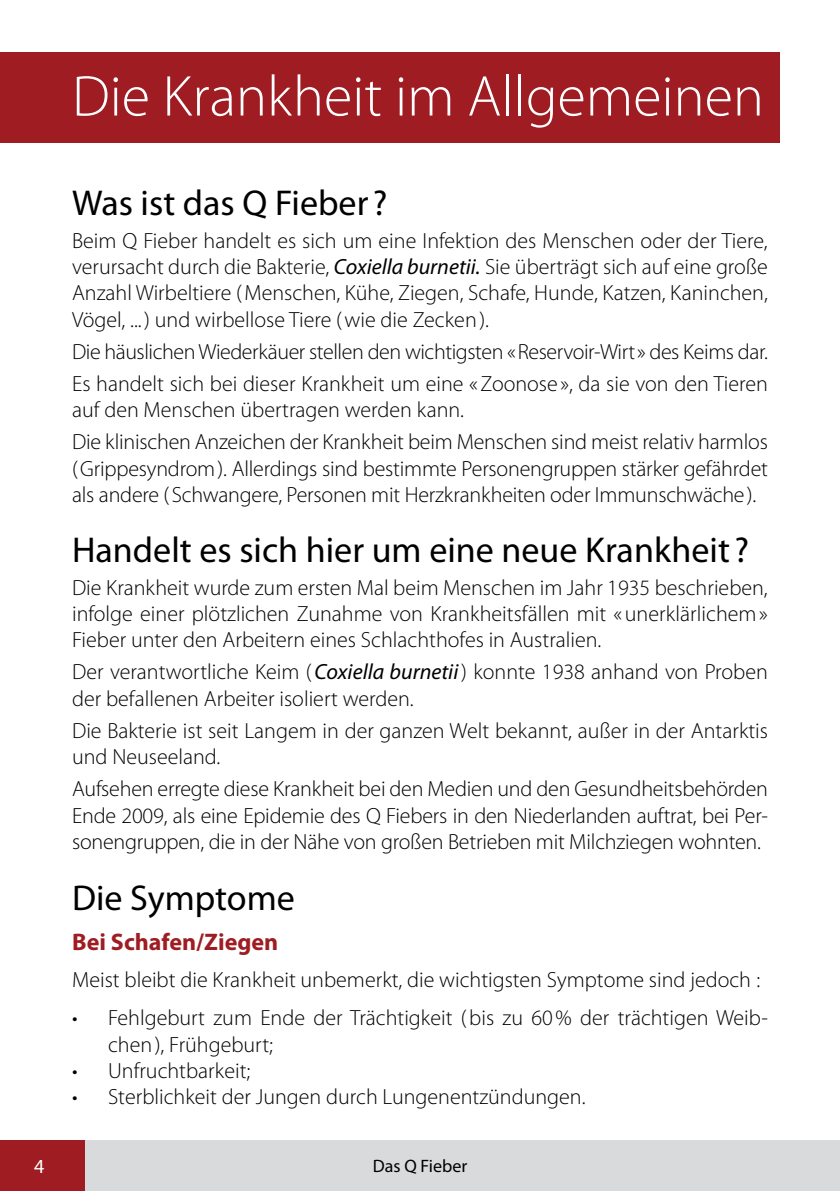
<style>
.page{position:relative;width:840px;height:1191px;background:#fff}
.page>*{position:absolute;margin:0;border:0;box-sizing:border-box;transform-origin:0 0}
.t1{font:300 58px "Myriad Pro";color:#fff}
.t2{font:36px "Myriad Pro";color:#000}
.t3{font:700 24px "Myriad Pro";color:#9e1c22}
.t4{font:300 22px/26.4px "Myriad Pro";color:#000}
.t5{font:20px "Myriad Pro";color:#fff}
.t6{font:18px "Myriad Pro";color:#000}
.s1{font-weight:400;font-style:italic}
</style>
<div class="page">
<div style="left:0;top:1140px;width:839px;height:51px;background:#d9dadb"></div>
<div style="left:0;top:1140px;width:85px;height:51px;background:#9e1c22"></div>
<div style="left:0;top:52px;width:779px;height:91px;background:#9e1c22"></div>
<h1 class="t1" style="left:72px;top:61px;width:693px">Die Krankheit im Allgemeinen</h1>
<h2 class="t2" style="left:72px;top:181px;width:317px">Was ist das Q Fieber ?</h2>
<p class="t4" style="left:72px;top:227px;width:697px;text-align:justify">Beim Q Fieber handelt es sich um eine Infektion des Menschen oder der Tiere, verursacht durch die Bakterie, <span class="s1">Coxiella burnetii.</span> Sie überträgt sich auf eine große Anzahl Wirbeltiere (Menschen, Kühe, Ziegen, Schafe, Hunde, Katzen, Kaninchen, Vögel, ...) und wirbellose Tiere (wie die Zecken).</p>
<p class="t4" style="left:72px;top:335px;width:697px;line-height:32px">Die häuslichen Wiederkäuer stellen den wichtigsten «Reservoir-Wirt» des Keims dar.<br>Es handelt sich bei dieser Krankheit um eine «Zoonose», da sie von den Tieren</p>
<p class="t4" style="left:72px;top:394px;width:697px;line-height:32px">auf den Menschen übertragen werden kann.<br>Die klinischen Anzeichen der Krankheit beim Menschen sind meist relativ harmlos</p>
<p class="t4" style="left:72px;top:455px;width:697px">(Grippesyndrom). Allerdings sind bestimmte Personengruppen stärker gefährdet als andere (Schwangere, Personen mit Herzkrankheiten oder Immunschwäche).</p>
<h2 class="t2" style="left:72px;top:528px;width:678px">Handelt es sich hier um eine neue Krankheit ?</h2>
<p class="t4" style="left:72px;top:574px;width:697px;text-align:justify">Die Krankheit wurde zum ersten Mal beim Menschen im Jahr 1935 beschrieben, infolge einer plötzlichen Zunahme von Krankheitsfällen mit «unerklärlichem» Fieber unter den Arbeitern eines Schlachthofes in Australien.</p>
<p class="t4" style="left:72px;top:658px;width:697px">Der verantwortliche Keim (<span class="s1">Coxiella burnetii</span>) konnte 1938 anhand von Proben der befallenen Arbeiter isoliert werden.</p>
<p class="t4" style="left:72px;top:717px;width:697px">Die Bakterie ist seit Langem in der ganzen Welt bekannt, außer in der Antarktis und Neuseeland.</p>
<p class="t4" style="left:72px;top:775px;width:697px;text-align:justify">Aufsehen erregte diese Krankheit bei den Medien und den Gesundheitsbehörden Ende 2009, als eine Epidemie des Q Fiebers in den Niederlanden auftrat, bei Per&shy;sonengruppen, die in der Nähe von großen Betrieben mit Milchziegen wohnten.</p>
<h2 class="t2" style="left:72px;top:875px;width:224px">Die Symptome</h2>
<p class="t3" style="left:72px;top:926px;width:207px">Bei Schafen/Ziegen</p>
<p class="t4" style="left:72px;top:966px;width:689px">Meist bleibt die Krankheit unbemerkt, die wichtigsten Symptome sind jedoch :</p>
<p class="t4" style="left:108px;top:1004px;width:661px;text-indent:-36px">• Fehlgeburt zum Ende der Trächtigkeit (bis zu 60% der trächtigen Weib&shy;chen), Frühgeburt;</p>
<p class="t4" style="left:72px;top:1057px;width:180px">• Unfruchtbarkeit;</p>
<p class="t4" style="left:72px;top:1083px;width:514px">• Sterblichkeit der Jungen durch Lungenentzündungen.</p>
<p class="t5" style="left:34px;top:1153px;width:12px">4</p>
<p class="t6" style="left:372px;top:1154px;width:96px">Das Q Fieber</p>
</div>
